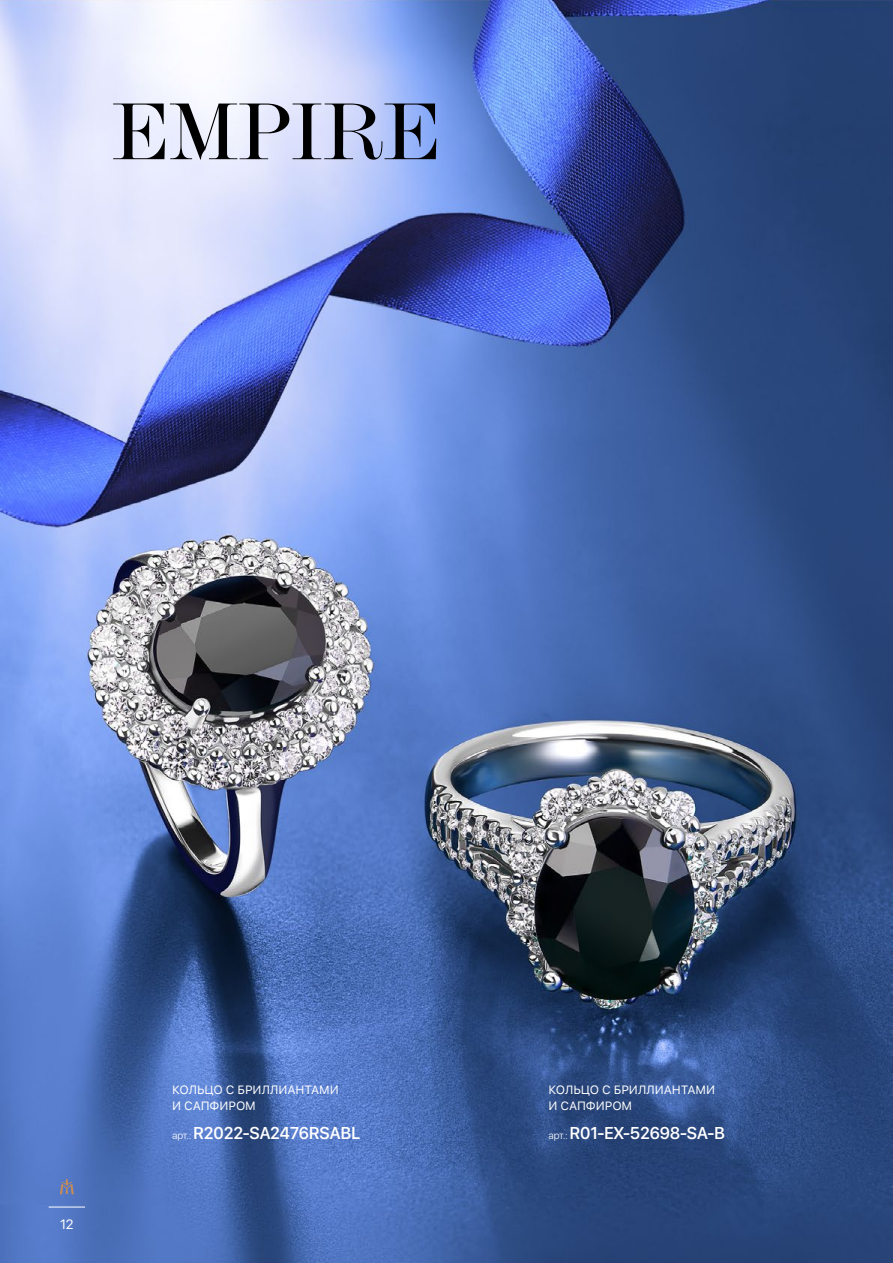
<style>
.page{position:relative;width:893px;height:1263px;background:#fff}
.page>*{position:absolute;margin:0;border:0;box-sizing:border-box;transform-origin:0 0}
.t1{font:82.05px "Baron MT Modern Cyr";color:#000}
.t2{font:500 18px "SF Compact Display";letter-spacing:-.01em;color:#fff}
.t3{font:13.5px "SF Pro Display";color:#fff}
.t4{font:12px/16.5px "SFUI Text";letter-spacing:-.01em;color:#fff}
.s1{font-family:"SF Pro Display";font-weight:300;font-size:10.5px}
</style>
<div class="page">
<img style="left:0;top:0;width:893px;height:1263px">
<hr style="left:49px;top:1207px;width:36px;height:1px;background:#fff">
<svg style="left:60px;top:1178px;width:14px;height:16px"></svg>
<h1 class="t1" style="left:112px;top:89px;width:330px">EMPIRE</h1>
<p class="t3" style="left:60px;top:1216px;width:15px">12</p>
<p class="t4" style="left:172px;top:1081px;width:168px">КОЛЬЦО С БРИЛЛИАНТАМИ<br>И САПФИРОМ</p>
<h2 class="t2" style="left:172px;top:1122px;width:189px"><span class="s1">арт.:</span> R2022-SA2476RSABL</h2>
<p class="t4" style="left:549px;top:1081px;width:168px">КОЛЬЦО С БРИЛЛИАНТАМИ<br>И САПФИРОМ</p>
<h2 class="t2" style="left:549px;top:1122px;width:178px"><span class="s1">арт.:</span> R01-EX-52698-SA-B</h2>
</div>
